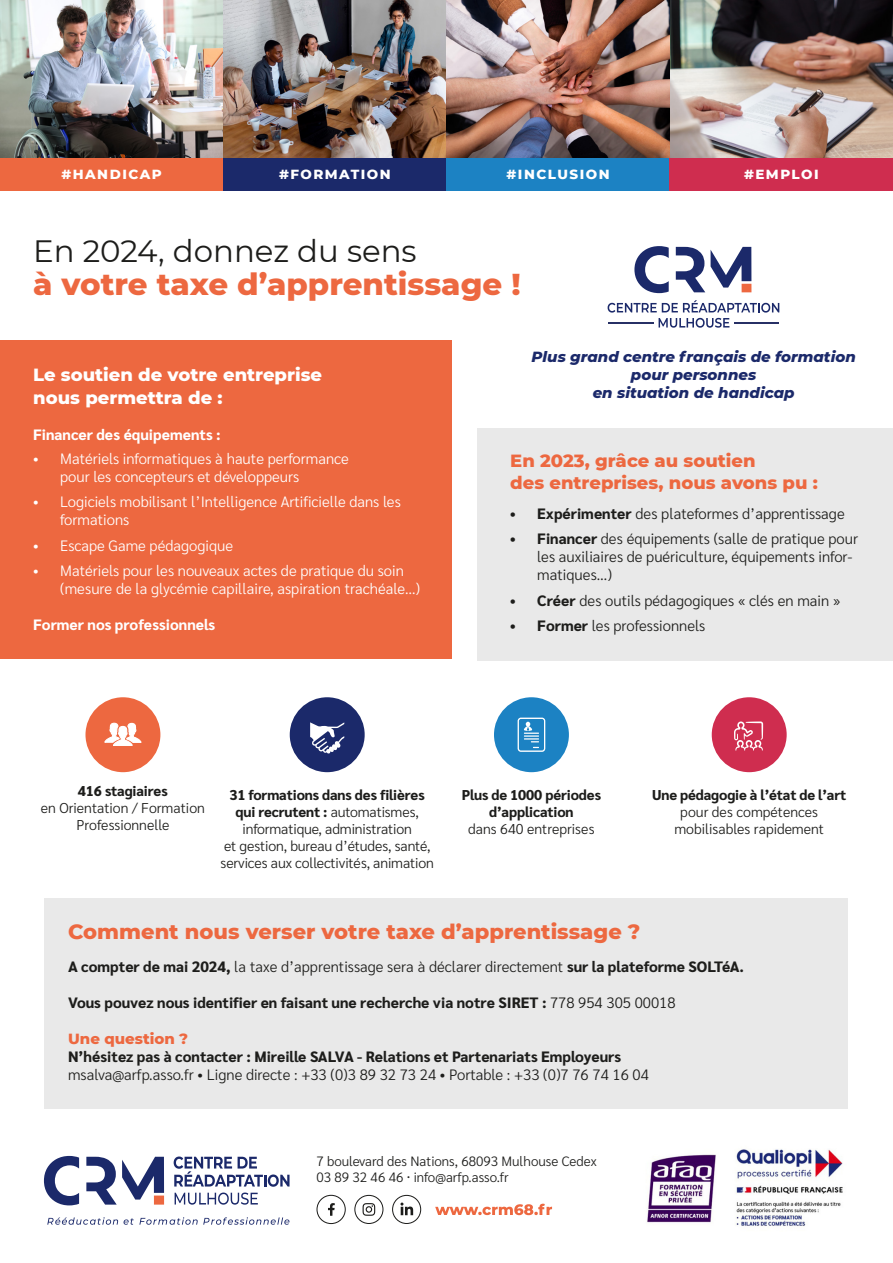
<style>
.page{position:relative;width:893px;height:1263px;background:#fff}
.page>*{position:absolute;margin:0;border:0;box-sizing:border-box;transform-origin:0 0}
.t1{font:800 30.9px "Montserrat";color:#ed6840}
.t2{font:30.9px "Montserrat";color:#1d1d1b}
.t3{font:800 21px "Montserrat";color:#ed6840}
.t4{font:800 18px/21.6px "Montserrat";color:#ed6840}
.t5{font:800 18px/23.4px "Montserrat";color:#fff}
.t6{font:300 15px/18px "Sarabun";color:#1d1d1b}
.t7{font:300 15px/18px "Sarabun";color:#fff}
.t8{font:800 15px "Sarabun";color:#1d1d1b}
.t9{font:italic 800 15px/18px "Montserrat";color:#1b296a;text-align:center}
.t10{font:800 15px "Sarabun";color:#fff}
.t11{font:800 15px "Montserrat";color:#ed6840}
.t12{font:300 14.25px/17.1px "Sarabun";color:#1d1d1b;text-align:center}
.t13{font:800 14.25px/17.1px "Sarabun";letter-spacing:-.01em;color:#1d1d1b;text-align:center}
.t14{font:300 13.5px/16.2px "Sarabun";color:#1d1d1b}
.t15{font:800 13.5px "Montserrat";letter-spacing:.11em;color:#fff}
.s1{font-weight:800}
.s2{font-weight:300}
.s3{font-family:"Asap";font-weight:700}
</style>
<div class="page">
<div style="left:478px;top:429px;width:415px;height:232px;background:#e9e9e9"></div>
<div style="left:0;top:340px;width:452px;height:319px;background:#ed6840"></div>
<div style="left:44px;top:898px;width:804px;height:210px;background:#e9e9e9"></div>
<img style="left:646px;top:1149px;width:197px;height:77px">
<img style="left:0;top:0;width:893px;height:158px">
<div style="left:0;top:158px;width:223px;height:32px;background:#ed6840"></div>
<div style="left:223px;top:158px;width:223px;height:32px;background:#1b296a"></div>
<div style="left:446px;top:158px;width:224px;height:32px;background:#1c82c3"></div>
<div style="left:670px;top:158px;width:223px;height:32px;background:#cf2d4f"></div>
<div style="left:85px;top:697px;width:75px;height:75px;background:#ed6840;border-radius:50%"></div>
<svg style="left:104px;top:722px;width:38px;height:24px"></svg>
<div style="left:494px;top:697px;width:75px;height:75px;background:#1c82c3;border-radius:50%"></div>
<svg style="left:518px;top:718px;width:27px;height:34px"></svg>
<div style="left:290px;top:697px;width:75px;height:75px;background:#1b296a;border-radius:50%"></div>
<svg style="left:310px;top:722px;width:34px;height:32px"></svg>
<div style="left:712px;top:697px;width:75px;height:75px;background:#cf2d4f;border-radius:50%"></div>
<svg style="left:734px;top:721px;width:29px;height:30px"></svg>
<svg style="left:47px;top:1217px;width:71px;height:8px"></svg>
<svg style="left:124px;top:1217px;width:165px;height:8px"></svg>
<svg style="left:174px;top:1156px;width:116px;height:49px"></svg>
<svg style="left:44px;top:1156px;width:35px;height:49px"></svg>
<svg style="left:86px;top:1157px;width:78px;height:47px"></svg>
<div style="left:154px;top:1195px;width:10px;height:9px;background:#ed6840"></div>
<div style="left:316px;top:1195px;width:30px;height:29px;border:1px solid #1d1d1b;border-radius:50%"></div>
<div style="left:354px;top:1195px;width:29px;height:29px;border:1px solid #1d1d1b;border-radius:50%"></div>
<svg style="left:363px;top:1203px;width:12px;height:13px"></svg>
<svg style="left:328px;top:1203px;width:7px;height:13px"></svg>
<div style="left:392px;top:1195px;width:29px;height:29px;border:1px solid #1d1d1b;border-radius:50%"></div>
<svg style="left:400px;top:1202px;width:13px;height:13px"></svg>
<svg style="left:435px;top:1204px;width:117px;height:11px"></svg>
<svg style="left:608px;top:300px;width:171px;height:28px"></svg>
<hr style="left:734px;top:322px;width:45px;height:1px;background:#273065">
<svg style="left:634px;top:246px;width:35px;height:47px"></svg>
<svg style="left:676px;top:247px;width:29px;height:45px"></svg>
<svg style="left:711px;top:247px;width:40px;height:41px"></svg>
<div style="left:742px;top:284px;width:9px;height:8px;background:#ed6840"></div>
<hr style="left:608px;top:322px;width:45px;height:1px;background:#273065">
<p class="t15" style="left:62px;top:164px;width:102px">#HANDICAP</p>
<p class="t15" style="left:279px;top:164px;width:113px">#FORMATION</p>
<p class="t15" style="left:507px;top:164px;width:105px">#INCLUSION</p>
<p class="t15" style="left:744px;top:164px;width:76px">#EMPLOI</p>
<h1 class="t2" style="left:33px;top:229px;width:385px">En 2024, donnez du sens</h1>
<h1 class="t1" style="left:33px;top:261px;width:489px">à votre taxe d’apprentissage !</h1>
<p class="t5" style="left:33px;top:361px;width:290px">Le soutien de votre entreprise nous permettra de :</p>
<p class="t10" style="left:33px;top:426px;width:189px">Financer des équipements :</p>
<p class="t7" style="left:60px;top:450px;width:290px;text-indent:-27px">• Matériels informatiques à haute performance pour les concepteurs et développeurs</p>
<p class="t7" style="left:60px;top:493px;width:342px;text-indent:-27px">• Logiciels mobilisant l’Intelligence Artificielle dans les formations</p>
<p class="t7" style="left:33px;top:537px;width:201px">• Escape Game pédagogique</p>
<p class="t7" style="left:60px;top:562px;width:361px;text-indent:-27px">• Matériels pour les nouveaux actes de pratique du soin (mesure de la glycémie capillaire, aspiration trachéale…)</p>
<p class="t10" style="left:33px;top:616px;width:183px">Former nos professionnels</p>
<p class="t9" style="left:531px;top:347px;width:326px">Plus grand centre français de formation pour personnes<br>en situation de handicap</p>
<p class="t4" style="left:510px;top:449px;width:309px">En 2023, grâce au soutien<br>des entreprises, nous avons pu :</p>
<p class="t6" style="left:510px;top:505px;width:336px"><span class="s1">• Expérimenter</span> des plateformes d’apprentissage</p>
<p class="t6" style="left:537px;top:530px;width:322px;text-indent:-27px"><span class="s1">• Financer</span> des équipements (salle de pratique pour les auxiliaires de puériculture, équipements infor&shy;matiques…)</p>
<p class="t6" style="left:510px;top:592px;width:332px"><span class="s1">• Créer</span> des outils pédagogiques « clés en main »</p>
<p class="t6" style="left:510px;top:617px;width:196px"><span class="s1">• Former</span> les professionnels</p>
<p class="t13" style="left:78px;top:782px;width:92px">416 stagiaires</p>
<p class="t12" style="left:41px;top:799px;width:165px">en Orientation / Formation<br>Professionnelle</p>
<p class="t12" style="left:221px;top:786px;width:215px"><span class="s1">31 formations dans des filières qui recrutent :</span> automatismes, informatique, administration<br>et gestion, bureau d’études, santé, services aux collectivités, animation</p>
<p class="t13" style="left:652px;top:786px;width:196px">Une pédagogie à l’état de l’art</p>
<p class="t13" style="left:462px;top:786px;width:141px">Plus de 1000 périodes d’application</p>
<p class="t12" style="left:468px;top:821px;width:128px">dans 640 entreprises</p>
<p class="t12" style="left:674px;top:803px;width:151px">pour des compétences mobilisables rapidement</p>
<h2 class="t3" style="left:68px;top:916px;width:574px">Comment nous verser votre taxe d’apprentissage ?</h2>
<p class="t6" style="left:68px;top:957px;width:678px"><span class="s1">A compter de mai 2024,</span> la taxe d’apprentissage sera à déclarer directement <span class="s1">sur la plateforme SOLTéA.</span></p>
<p class="t8" style="left:68px;top:993px;width:609px">Vous pouvez nous identifier en faisant une recherche via notre SIRET : <span class="s2">778 954 305 00018</span></p>
<p class="t11" style="left:68px;top:1027px;width:122px">Une question ?</p>
<p class="t8" style="left:68px;top:1047px;width:555px">N’hésitez pas à contacter : Mireille SALVA - Relations et Partenariats Employeurs</p>
<p class="t6" style="left:68px;top:1065px;width:582px">msalva@arfp.asso.fr • Ligne directe : +33 (0)3 89 32 73 24 • Portable : +33 (0)7 76 74 16 04</p>
<p class="t14" style="left:316px;top:1153px;width:282px">7 boulevard des Nations, 68093 Mulhouse Cedex<br>03 89 32 46 46 <span class="s3">·</span> info@arfp.asso.fr</p>
</div>
